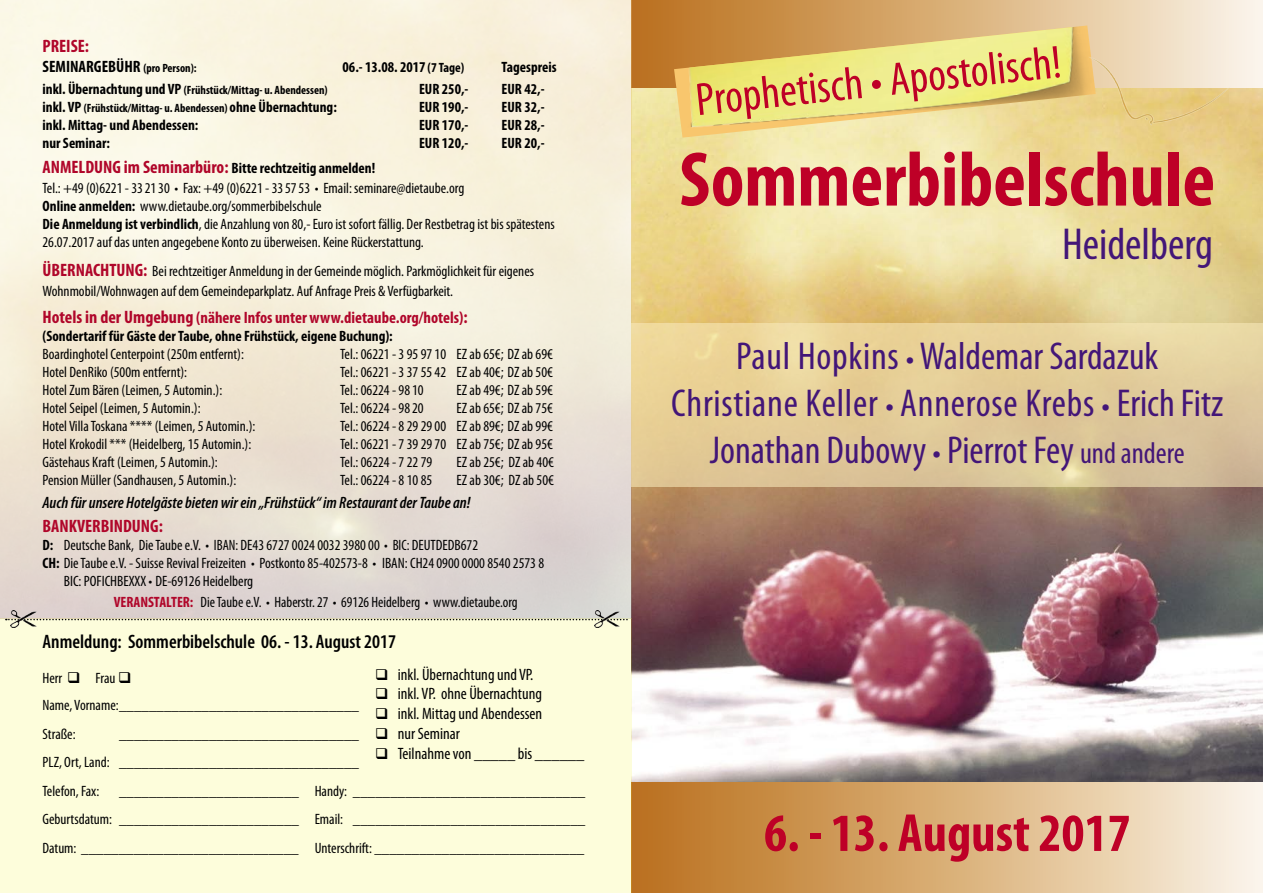
<style>
.page{position:relative;width:1263px;height:893px;background:#fff}
.page>*{position:absolute;margin:0;border:0;box-sizing:border-box;transform-origin:0 0}
.t1{font:700 condensed 78px "Myriad Pro";color:#be0027}
.t2{font:700 condensed 54px "Myriad Pro";color:#be0027}
.t3{font:condensed 46.5px "Myriad Pro";color:#be0027}
.t4{font:condensed 45px "Myriad Pro";color:#431678}
.t5{font:condensed 39px "Myriad Pro";color:#431678}
.t6{font:condensed 39px "Myriad Pro";letter-spacing:.02em;color:#431678}
.t7{font:600 condensed 19.5px "Myriad Pro";color:#000}
.t8{font:700 condensed 18px "Myriad Pro";color:#b0062a}
.t9{font:condensed 16.5px "Myriad Pro";color:#000}
.t10{font:italic 600 condensed 16.5px "Myriad Pro";color:#000}
.t11{font:700 condensed 16.5px "Myriad Pro";color:#b0062a}
.t12{font:700 condensed 16.5px "Myriad Pro";color:#000}
.t13{font:condensed 15px "Myriad Pro";color:#000}
.t14{font:700 condensed 15px "Myriad Pro";color:#000}
.t15{font:700 condensed 12px "Myriad Pro";color:#000}
.s1{font-size:12px}
.s2{font-size:13.5px}
.s3{font-size:15px}
.s4{font-size:18px;color:#b0062a}
.s5{font-weight:700}
.s6{font-weight:700;font-size:18px;color:#b0062a}
.s7{font-size:18px}
.s8{font-weight:700;color:#b0062a}
.s9{font-size:33px}
.s10{font-size:30px}
</style>
<div class="page">
<img style="left:631px;top:87px;width:632px;height:695px">
<div style="left:631px;top:782px;width:632px;height:111px;background:linear-gradient(to right,#b96e16,#fbf3e3)"></div>
<div style="left:631px;top:0;width:632px;height:87px;background:linear-gradient(to right,#b96e16,#fbf3e3)"></div>
<div style="left:0;top:619px;width:631px;height:274px;background:#fdfddb"></div>
<div style="left:631px;top:323px;width:632px;height:163px;background:linear-gradient(to bottom,#edd89d,#d8c096)"></div>
<img style="left:674px;top:26px;width:422px;height:112px">
<img style="left:1087px;top:55px;width:146px;height:72px">
<svg style="left:6px;top:619px;width:622px;height:1px"></svg>
<img style="left:11px;top:610px;width:25px;height:18px">
<img style="left:594px;top:610px;width:26px;height:18px">
<p class="t8" style="left:43px;top:36px;width:48px">PREISE:</p>
<p class="t12" style="left:43px;top:57px;width:156px">SEMINARGEBÜHR <span class="s1">(pro Person):</span></p>
<p class="t14" style="left:343px;top:58px;width:123px">06.- 13.08. 2017 <span class="s2">(7 Tage)</span></p>
<p class="t14" style="left:502px;top:58px;width:57px">Tagespreis</p>
<p class="t15" style="left:43px;top:83px;width:287px"><span class="s3">inkl. Übernachtung und VP</span> (Frühstück/Mittag- u. Abendessen)</p>
<p class="t14" style="left:419px;top:81px;width:51px">EUR 250,-</p>
<p class="t14" style="left:502px;top:81px;width:45px">EUR 42,-</p>
<p class="t15" style="left:43px;top:101px;width:296px"><span class="s3">inkl. VP</span> (Frühstück/Mittag- u. Abendessen) <span class="s3">ohne Übernachtung:</span></p>
<p class="t14" style="left:419px;top:99px;width:51px">EUR 190,-</p>
<p class="t14" style="left:502px;top:99px;width:45px">EUR 32,-</p>
<p class="t14" style="left:43px;top:117px;width:157px">inkl. Mittag- und Abendessen:</p>
<p class="t14" style="left:419px;top:117px;width:51px">EUR 170,-</p>
<p class="t14" style="left:502px;top:117px;width:45px">EUR 28,-</p>
<p class="t14" style="left:43px;top:135px;width:69px">nur Seminar:</p>
<p class="t14" style="left:419px;top:135px;width:51px">EUR 120,-</p>
<p class="t14" style="left:502px;top:135px;width:45px">EUR 20,-</p>
<p class="t14" style="left:43px;top:160px;width:334px"><span class="s4">ANMELDUNG im Seminarbüro:</span> Bitte rechtzeitig anmelden!</p>
<p class="t13" style="left:43px;top:180px;width:423px">Tel.: +49 (0)6221 - 33 21 30 • Fax: +49 (0)6221 - 33 57 53 • Email: seminare@dietaube.org</p>
<p class="t13" style="left:43px;top:198px;width:281px"><span class="s5">Online anmelden:</span> www.dietaube.org/sommerbibelschule</p>
<p class="t13" style="left:43px;top:216px;width:514px"><span class="s5">Die Anmeldung ist verbindlich</span>, die Anzahlung von 80,- Euro ist sofort fällig. Der Restbetrag ist bis spätestens</p>
<p class="t13" style="left:43px;top:234px;width:383px">26.07.2017 auf das unten angegebene Konto zu überweisen. Keine Rückerstattung.</p>
<p class="t13" style="left:43px;top:263px;width:493px"><span class="s6">ÜBERNACHTUNG:</span> Bei rechtzeitiger Anmeldung in der Gemeinde möglich. Parkmöglichkeit für eigenes</p>
<p class="t13" style="left:43px;top:283px;width:412px">Wohnmobil/Wohnwagen auf dem Gemeindeparkplatz. Auf Anfrage Preis &amp;Verfügbarkeit.</p>
<p class="t11" style="left:43px;top:308px;width:427px"><span class="s7">Hotels in der Umgebung</span> (nähere Infos unter www.dietaube.org/hotels)<span class="s7">:</span></p>
<p class="t14" style="left:43px;top:328px;width:352px">(Sondertarif für Gäste der Taube, ohne Frühstück, eigene Buchung):</p>
<p class="t13" style="left:43px;top:346px;width:203px">Boardinghotel Centerpoint (250m entfernt):</p>
<p class="t13" style="left:340px;top:346px;width:214px">Tel.: 06221 - 3 95 97 10 EZ ab 65€; DZ ab 69€</p>
<p class="t13" style="left:43px;top:364px;width:146px">Hotel DenRiko (500m entfernt):</p>
<p class="t13" style="left:340px;top:364px;width:214px">Tel.: 06221 - 3 37 55 42 EZ ab 40€; DZ ab 50€</p>
<p class="t13" style="left:43px;top:382px;width:181px">Hotel Zum Bären (Leimen, 5 Automin.):</p>
<p class="t13" style="left:340px;top:382px;width:85px">Tel.: 06224 - 98 10</p>
<p class="t13" style="left:457px;top:382px;width:98px">EZ ab 49€; DZ ab 59€</p>
<p class="t13" style="left:43px;top:400px;width:160px">Hotel Seipel (Leimen, 5 Automin.):</p>
<p class="t13" style="left:340px;top:400px;width:85px">Tel.: 06224 - 98 20</p>
<p class="t13" style="left:457px;top:400px;width:98px">EZ ab 65€; DZ ab 75€</p>
<p class="t13" style="left:43px;top:418px;width:214px">Hotel Villa Toskana **** (Leimen, 5 Automin.):</p>
<p class="t13" style="left:340px;top:418px;width:214px">Tel.: 06224 - 8 29 29 00 EZ ab 89€; DZ ab 99€</p>
<p class="t13" style="left:43px;top:436px;width:210px">Hotel Krokodil *** (Heidelberg, 15 Automin.):</p>
<p class="t13" style="left:340px;top:436px;width:214px">Tel.: 06221 - 7 39 29 70 EZ ab 75€; DZ ab 95€</p>
<p class="t13" style="left:43px;top:454px;width:177px">Gästehaus Kraft (Leimen, 5 Automin.):</p>
<p class="t13" style="left:340px;top:454px;width:94px">Tel.: 06224 - 7 22 79</p>
<p class="t13" style="left:457px;top:454px;width:99px">EZ ab 25€; DZ ab 40€</p>
<p class="t13" style="left:43px;top:472px;width:195px">Pension Müller (Sandhausen, 5 Automin.):</p>
<p class="t13" style="left:340px;top:472px;width:94px">Tel.: 06224 - 8 10 85</p>
<p class="t13" style="left:457px;top:472px;width:99px">EZ ab 30€; DZ ab 50€</p>
<p class="t10" style="left:43px;top:494px;width:429px">Auch für unsere Hotelgäste bieten wir ein „Frühstück“ im Restaurant der Taube an!</p>
<p class="t8" style="left:43px;top:516px;width:122px">BANKVERBINDUNG:</p>
<p class="t13" style="left:43px;top:537px;width:437px"><span class="s5">D:</span> Deutsche Bank, Die Taube e.V. • IBAN: DE43 6727 0024 0032 3980 00 • BIC: DEUTDEDB672</p>
<p class="t13" style="left:43px;top:555px;width:503px"><span class="s5">CH:</span> Die Taube e.V. - Suisse Revival Freizeiten • Postkonto 85-402573-8 • IBAN: CH24 0900 0000 8540 2573 8</p>
<p class="t13" style="left:64px;top:573px;width:191px">BIC: POFICHBEXXX • DE-69126 Heidelberg</p>
<p class="t13" style="left:114px;top:593px;width:406px"><span class="s8">VERANSTALTER:</span> Die Taube e.V. • Haberstr. 27 • 69126 Heidelberg • www.dietaube.org</p>
<p class="t7" style="left:43px;top:631px;width:355px">Anmeldung: Sommerbibelschule 06. - 13. August 2017</p>
<p class="t9" style="left:375px;top:665px;width:160px">❑ inkl. Übernachtung und VP.</p>
<p class="t9" style="left:375px;top:685px;width:168px">❑ inkl. VP. ohne Übernachtung</p>
<p class="t9" style="left:375px;top:705px;width:168px">❑ inkl. Mittag und Abendessen</p>
<p class="t9" style="left:375px;top:725px;width:86px">❑ nur Seminar</p>
<p class="t9" style="left:375px;top:744px;width:211px">❑ Teilnahme von _____ bis ______</p>
<p class="t13" style="left:43px;top:670px;width:91px">Herr ❑ Frau ❑</p>
<p class="t13" style="left:43px;top:697px;width:318px">Name, Vorname: ________________________________</p>
<p class="t13" style="left:43px;top:725px;width:35px">Straße:</p>
<p class="t13" style="left:119px;top:725px;width:242px">________________________________</p>
<p class="t13" style="left:43px;top:754px;width:318px">PLZ, Ort, Land: ________________________________</p>
<p class="t13" style="left:43px;top:783px;width:58px">Telefon, Fax:</p>
<p class="t13" style="left:119px;top:783px;width:468px">________________________ Handy: _______________________________</p>
<p class="t13" style="left:43px;top:811px;width:544px">Geburtsdatum: ________________________ Email: _______________________________</p>
<p class="t13" style="left:43px;top:840px;width:543px">Datum: _____________________________ Unterschrift: ____________________________</p>
<p class="t3" style="left:693px;top:75px;width:369px;rotate:-6deg">Prophetisch • Apostolisch!</p>
<p class="t1" style="left:679px;top:137px;width:537px">Sommerbibelschule</p>
<p class="t4" style="left:1062px;top:220px;width:152px">Heidelberg</p>
<p class="t5" style="left:736px;top:335px;width:424px">Paul Hopkins <span class="s9">•</span> Waldemar Sardazuk</p>
<p class="t6" style="left:671px;top:382px;width:554px">Christiane Keller <span class="s9">•</span> Annerose Krebs <span class="s9">•</span> Erich Fitz</p>
<p class="t5" style="left:710px;top:429px;width:476px">Jonathan Dubowy <span class="s9">•</span> Pierrot Fey <span class="s10">und andere</span></p>
<p class="t2" style="left:764px;top:803px;width:368px">6. - 13. August 2017</p>
</div>
